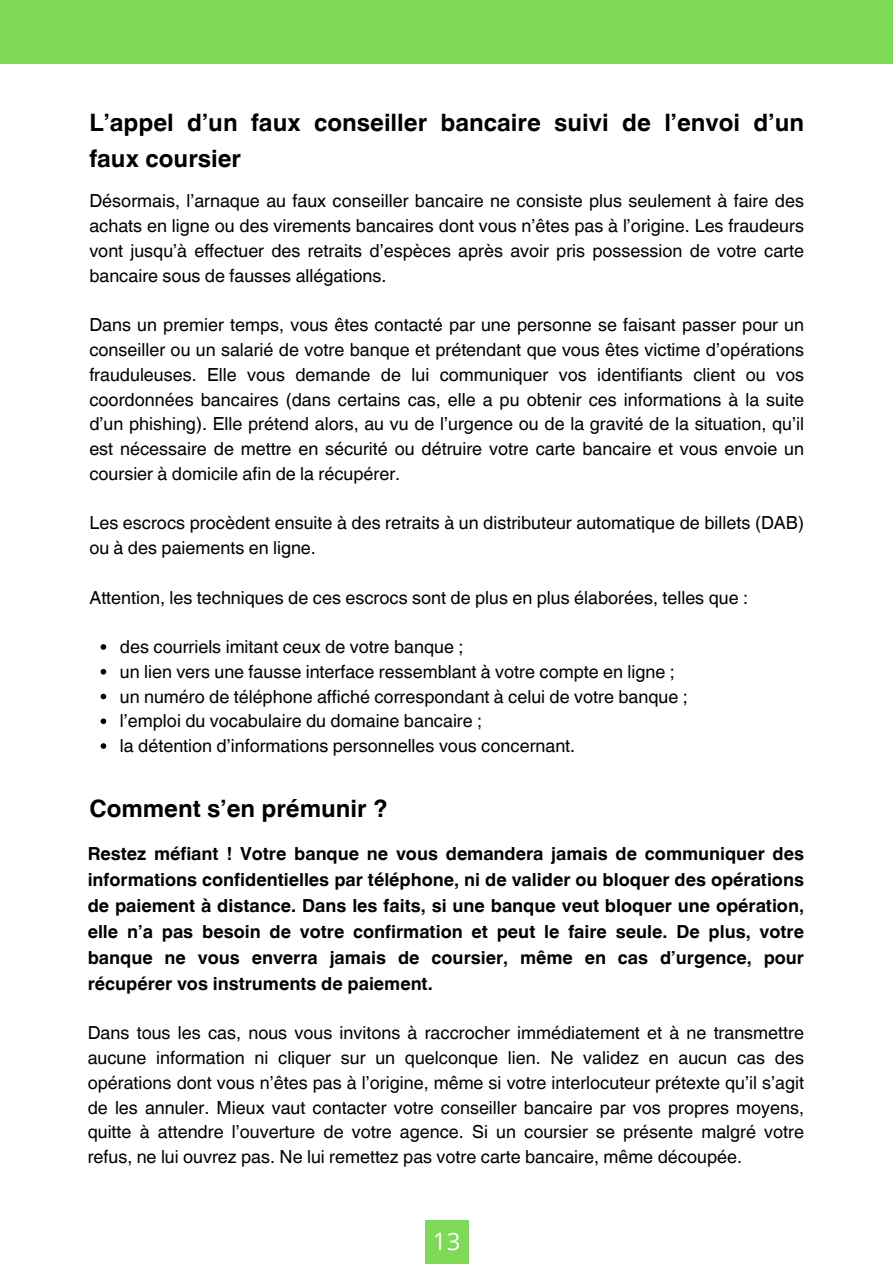
<style>
.page{position:relative;width:893px;height:1264px;background:#fff}
.page>*{position:absolute;margin:0;border:0;box-sizing:border-box;transform-origin:0 0}
.t1{font:700 24px/36px "Helvetica World";color:#000}
.t2{font:24px "Open Sans";color:#fff}
.t3{font:18px/24.8px "Helvetica World";color:#000;text-align:justify}
.t4{font:700 18px/25.8px "Helvetica World";color:#000;text-align:justify}
</style>
<div class="page">
<div style="left:0;top:0;width:892px;height:64px;background:#7ed957"></div>
<div style="left:425px;top:1219px;width:43px;height:44px;background:#7ed957"></div>
<svg style="left:101px;top:644px;width:5px;height:5px"></svg>
<svg style="left:101px;top:669px;width:5px;height:5px"></svg>
<svg style="left:101px;top:693px;width:5px;height:6px"></svg>
<svg style="left:101px;top:718px;width:5px;height:6px"></svg>
<svg style="left:101px;top:743px;width:5px;height:5px"></svg>
<h1 class="t1" style="left:89px;top:102px;width:716px">L’appel d’un faux conseiller bancaire suivi de l’envoi d’un faux coursier</h1>
<p class="t3" style="left:89px;top:189px;width:716px">Désormais, l’arnaque au faux conseiller bancaire ne consiste plus seulement à faire des achats en ligne ou des virements bancaires dont vous n’êtes pas à l’origine. Les fraudeurs vont jusqu’à effectuer des retraits d’espèces après avoir pris possession de votre carte bancaire sous de fausses allégations.</p>
<p class="t3" style="left:89px;top:313px;width:716px">Dans un premier temps, vous êtes contacté par une personne se faisant passer pour un conseiller ou un salarié de votre banque et prétendant que vous êtes victime d’opérations frauduleuses. Elle vous demande de lui communiquer vos identifiants client ou vos coordonnées bancaires (dans certains cas, elle a pu obtenir ces informations à la suite d’un phishing). Elle prétend alors, au vu de l’urgence ou de la gravité de la situation, qu’il est nécessaire de mettre en sécurité ou détruire votre carte bancaire et vous envoie un coursier à domicile afin de la récupérer.</p>
<p class="t3" style="left:89px;top:511px;width:716px">Les escrocs procèdent ensuite à des retraits à un distributeur automatique de billets (DAB) ou à des paiements en ligne.</p>
<p class="t3" style="left:89px;top:585px;width:660px">Attention, les techniques de ces escrocs sont de plus en plus élaborées, telles que :</p>
<p class="t3" style="left:120px;top:634px;width:345px">des courriels imitant ceux de votre banque ;</p>
<p class="t3" style="left:120px;top:659px;width:556px">un lien vers une fausse interface ressemblant à votre compte en ligne ;</p>
<p class="t3" style="left:120px;top:684px;width:569px">un numéro de téléphone affiché correspondant à celui de votre banque ;</p>
<p class="t3" style="left:120px;top:709px;width:364px">l’emploi du vocabulaire du domaine bancaire ;</p>
<p class="t3" style="left:120px;top:733px;width:456px">la détention d’informations personnelles vous concernant.</p>
<p class="t1" style="left:89px;top:788px;width:300px">Comment s’en prémunir ?</p>
<h2 class="t4" style="left:88px;top:839px;width:717px">Restez méfiant ! Votre banque ne vous demandera jamais de communiquer des informations confidentielles par téléphone, ni de valider ou bloquer des opérations de paiement à distance. Dans les faits, si une banque veut bloquer une opération, elle n’a pas besoin de votre confirmation et peut le faire seule. De plus, votre banque ne vous enverra jamais de coursier, même en cas d’urgence, pour récupérer vos instruments de paiement.</h2>
<p class="t3" style="left:88px;top:1020px;width:717px">Dans tous les cas, nous vous invitons à raccrocher immédiatement et à ne transmettre aucune information ni cliquer sur un quelconque lien. Ne validez en aucun cas des opérations dont vous n’êtes pas à l’origine, même si votre interlocuteur prétexte qu’il s’agit de les annuler. Mieux vaut contacter votre conseiller bancaire par vos propres moyens, quitte à attendre l’ouverture de votre agence. Si un coursier se présente malgré votre refus, ne lui ouvrez pas. Ne lui remettez pas votre carte bancaire, même découpée.</p>
<h1 class="t2" style="left:433px;top:1224px;width:29px">13</h1>
</div>
